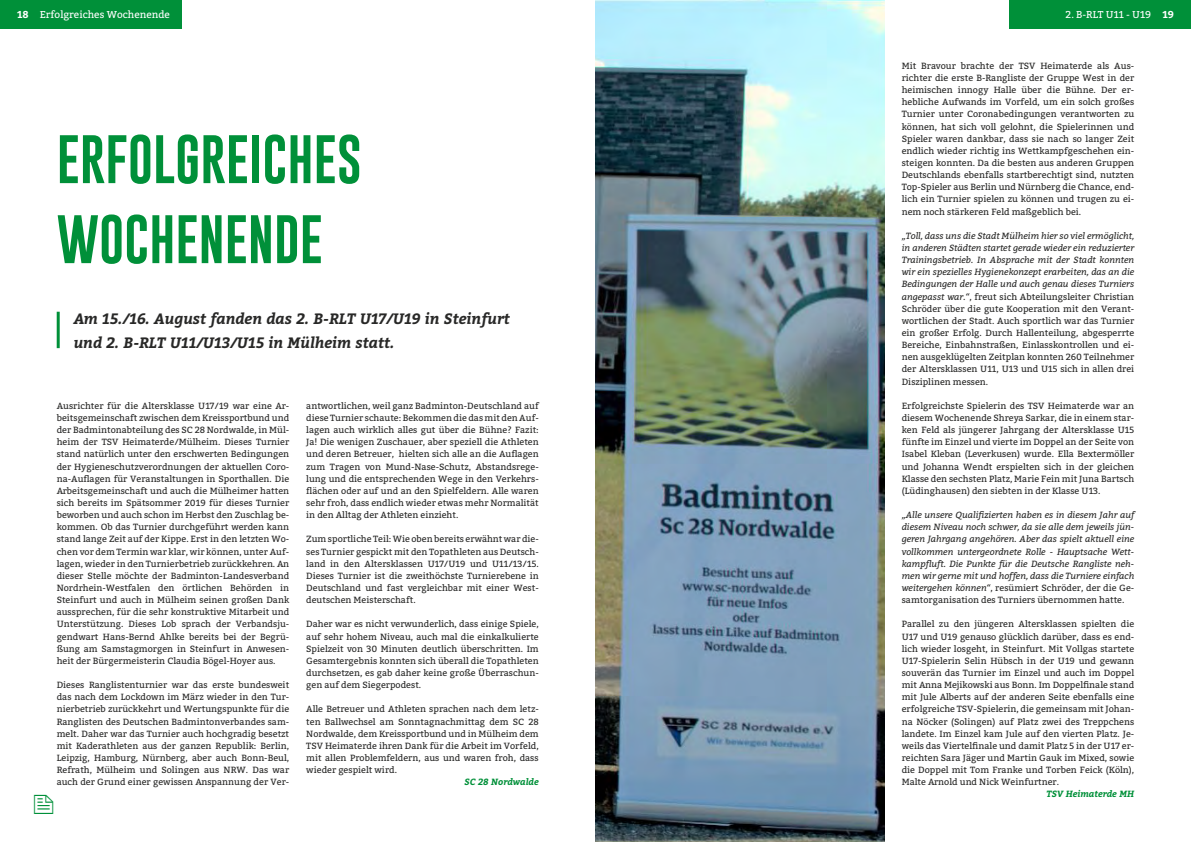
<style>
.page{position:relative;width:1191px;height:842px;background:#fff}
.page>*{position:absolute;margin:0;border:0;box-sizing:border-box;transform-origin:0 0}
.t1{font:50px/80px "Gobold Uplow";color:#009039}
.t2{font:italic 700 15px/24.3px "Bitter";color:#282827}
.t3{font:10px "Bitter";color:#fff}
.t4{font:9px/12.1px "Bitter";color:#282827;text-align:justify}
.t5{font:italic 9px/12.1px "Bitter";color:#282827;text-align:justify}
.t6{font:italic 700 9px "Bitter";color:#009039}
.s1{font-weight:700}
.s2{font-style:italic}
.s3{font-style:normal}
</style>
<div class="page">
<img style="left:595px;top:0;width:289px;height:842px">
<hr style="left:57px;top:312px;width:3px;height:36px;background:#009039">
<div style="left:1009px;top:0;width:182px;height:28px;background:#009039"></div>
<div style="left:0;top:0;width:181px;height:28px;background:#009039"></div>
<p class="t3" style="left:17px;top:8px;width:154px"><span class="s1">18</span> Erfolgreiches Wochenende</p>
<p class="t3" style="left:1065px;top:8px;width:110px">2. B-RLT U11 - U19 <span class="s1">19</span></p>
<h1 class="t1" style="left:57px;top:119px;width:307px">ERFOLGREICHES<br>WOCHENENDE</h1>
<h2 class="t2" style="left:74px;top:307px;width:437px">Am 15./16. August fanden das 2. B-RLT U17/U19 in Steinfurt und 2. B-RLT U11/U13/U15 in Mülheim statt.</h2>
<p class="t4" style="left:57px;top:400px;width:234px">Ausrichter für die Altersklasse U17/19 war eine Ar&shy;beitsgemeinschaft zwischen dem Kreissportbund und der Badmintonabteilung des SC 28 Nordwalde, in Mül&shy;heim der TSV Heimaterde/Mülheim. Dieses Turnier stand natürlich unter den erschwerten Bedingungen der Hygieneschutzverordnungen der aktuellen Coro&shy;na-Auflagen für Veranstaltungen in Sporthallen. Die Arbeitsgemeinschaft und auch die Mülheimer hatten sich bereits im Spätsommer 2019 für dieses Turnier beworben und auch schon im Herbst den Zuschlag be&shy;kommen. Ob das Turnier durchgeführt werden kann stand lange Zeit auf der Kippe. Erst in den letzten Wo&shy;chen vor dem Termin war klar, wir können, unter Auf&shy;lagen, wieder in den Turnierbetrieb zurückkehren. An dieser Stelle möchte der Badminton-Landesverband Nordrhein-Westfalen den örtlichen Behörden in Steinfurt und auch in Mülheim seinen großen Dank aussprechen, für die sehr konstruktive Mitarbeit und Unterstützung. Dieses Lob sprach der Verbandsju&shy;gendwart Hans-Bernd Ahlke bereits bei der Begrü&shy;ßung am Samstagmorgen in Steinfurt in Anwesen&shy;heit der Bürgermeisterin Claudia Bögel-Hoyer aus.</p>
<p class="t4" style="left:57px;top:679px;width:234px">Dieses Ranglistenturnier war das erste bundesweit das nach dem Lockdown im März wieder in den Tur&shy;nierbetrieb zurückkehrt und Wertungspunkte für die Ranglisten des Deutschen Badmintonverbandes sam&shy;melt. Daher war das Turnier auch hochgradig besetzt mit Kaderathleten aus der ganzen Republik: Berlin, Leipzig, Hamburg, Nürnberg, aber auch Bonn-Beul, Refrath, Mülheim und Solingen aus NRW. Das war auch der Grund einer gewissen Anspannung der Ver-</p>
<p class="t4" style="left:306px;top:400px;width:234px">antwortlichen, weil ganz Badminton-Deutschland auf diese Turnier schaute: Bekommen die das mit den Auf&shy;lagen auch wirklich alles gut über die Bühne? Fazit:<br>Ja! Die wenigen Zuschauer, aber speziell die Athleten und deren Betreuer, hielten sich alle an die Auflagen zum Tragen von Mund-Nase-Schutz, Abstandsrege&shy;lung und die entsprechenden Wege in den Verkehrs&shy;flächen oder auf und an den Spielfeldern. Alle waren sehr froh, dass endlich wieder etwas mehr Normalität in den Alltag der Athleten einzieht.</p>
<p class="t4" style="left:306px;top:533px;width:234px">Zum sportliche Teil: Wie oben bereits erwähnt war die&shy;ses Turnier gespickt mit den Topathleten aus Deutsch&shy;land in den Altersklassen U17/U19 und U11/13/15.<br>Dieses Turnier ist die zweithöchste Turnierebene in Deutschland und fast vergleichbar mit einer West&shy;deutschen Meisterschaft.</p>
<p class="t4" style="left:306px;top:618px;width:234px">Daher war es nicht verwunderlich, dass einige Spiele, auf sehr hohem Niveau, auch mal die einkalkulierte Spielzeit von 30 Minuten deutlich überschritten. Im Gesamtergebnis konnten sich überall die Topathleten durchsetzen, es gab daher keine große Überraschun&shy;gen auf dem Siegerpodest.</p>
<p class="t4" style="left:306px;top:703px;width:234px">Alle Betreuer und Athleten sprachen nach dem letz&shy;ten Ballwechsel am Sonntagnachmittag dem SC 28<br>Nordwalde, dem Kreissportbund und in Mülheim dem TSV Heimaterde ihren Dank für die Arbeit im Vorfeld, mit allen Problemfeldern, aus und waren froh, dass wieder gespielt wird.</p>
<p class="t6" style="left:464px;top:776px;width:76px">SC 28 Nordwalde</p>
<p class="t4" style="left:901px;top:60px;width:234px">Mit Bravour brachte der TSV Heimaterde als Aus&shy;richter die erste B-Rangliste der Gruppe West in der heimischen innogy Halle über die Bühne. Der er&shy;hebliche Aufwands im Vorfeld, um ein solch großes Turnier unter Coronabedingungen verantworten zu können, hat sich voll gelohnt, die Spielerinnen und Spieler waren dankbar, dass sie nach so langer Zeit endlich wieder richtig ins Wettkampfgeschehen ein&shy;steigen konnten. Da die besten aus anderen Gruppen Deutschlands ebenfalls startberechtigt sind, nutzten Top-Spieler aus Berlin und Nürnberg die Chance, end&shy;lich ein Turnier spielen zu können und trugen zu ei&shy;nem noch stärkeren Feld maßgeblich bei.</p>
<p class="t4" style="left:901px;top:230px;width:234px"><span class="s2">„Toll, dass uns die Stadt Mülheim hier so viel ermöglicht, in anderen Städten startet gerade wieder ein reduzierter Trainingsbetrieb. In Absprache mit der Stadt konnten wir ein spezielles Hygienekonzept erarbeiten, das an die Bedingungen der Halle und auch genau dieses Turniers angepasst war.“</span>, freut sich Abteilungsleiter Christian Schröder über die gute Kooperation mit den Verant&shy;wortlichen der Stadt. Auch sportlich war das Turnier ein großer Erfolg. Durch Hallenteilung, abgesperrte Bereiche, Einbahnstraßen, Einlasskontrollen und ei&shy;nen ausgeklügelten Zeitplan konnten 260 Teilnehmer der Altersklassen U11, U13 und U15 sich in allen drei Disziplinen messen.</p>
<p class="t4" style="left:901px;top:400px;width:234px">Erfolgreichste Spielerin des TSV Heimaterde war an diesem Wochenende Shreya Sarkar, die in einem star&shy;ken Feld als jüngerer Jahrgang der Altersklasse U15 fünfte im Einzel und vierte im Doppel an der Seite von Isabel Kleban (Leverkusen) wurde. Ella Bextermöller und Johanna Wendt erspielten sich in der gleichen Klasse den sechsten Platz, Marie Fein mit Juna Bartsch (Lüdinghausen) den siebten in der Klasse U13.</p>
<p class="t5" style="left:901px;top:509px;width:234px">„Alle unsere Qualifizierten haben es in diesem Jahr auf diesem Niveau noch schwer, da sie alle dem jeweils jün&shy;geren Jahrgang angehören. Aber das spielt aktuell eine vollkommen untergeordnete Rolle - Hauptsache Wett&shy;kampfluft. Die Punkte für die Deutsche Rangliste neh&shy;men wir gerne mit und hoffen, dass die Turniere einfach weitergehen können“<span class="s3">, resümiert Schröder, der die Ge&shy;samtorganisation des Turniers übernommen hatte.</span></p>
<p class="t4" style="left:901px;top:618px;width:234px">Parallel zu den jüngeren Altersklassen spielten die U17 und U19 genauso glücklich darüber, dass es end&shy;lich wieder losgeht, in Steinfurt. Mit Vollgas startete U17-Spielerin Selin Hübsch in der U19 und gewann souverän das Turnier im Einzel und auch im Doppel mit Anna Mejikowski aus Bonn. Im Doppelfinale stand mit Jule Alberts auf der anderen Seite ebenfalls eine erfolgreiche TSV-Spielerin, die gemeinsam mit Johan&shy;na Nöcker (Solingen) auf Platz zwei des Treppchens landete. Im Einzel kam Jule auf den vierten Platz. Je&shy;weils das Viertelfinale und damit Platz 5 in der U17 er&shy;reichten Sara Jäger und Martin Gauk im Mixed, sowie die Doppel mit Tom Franke und Torben Feick (Köln), Malte Arnold und Nick Weinfurtner.</p>
<p class="t6" style="left:1046px;top:788px;width:89px">TSV Heimaterde MH</p>
</div>
